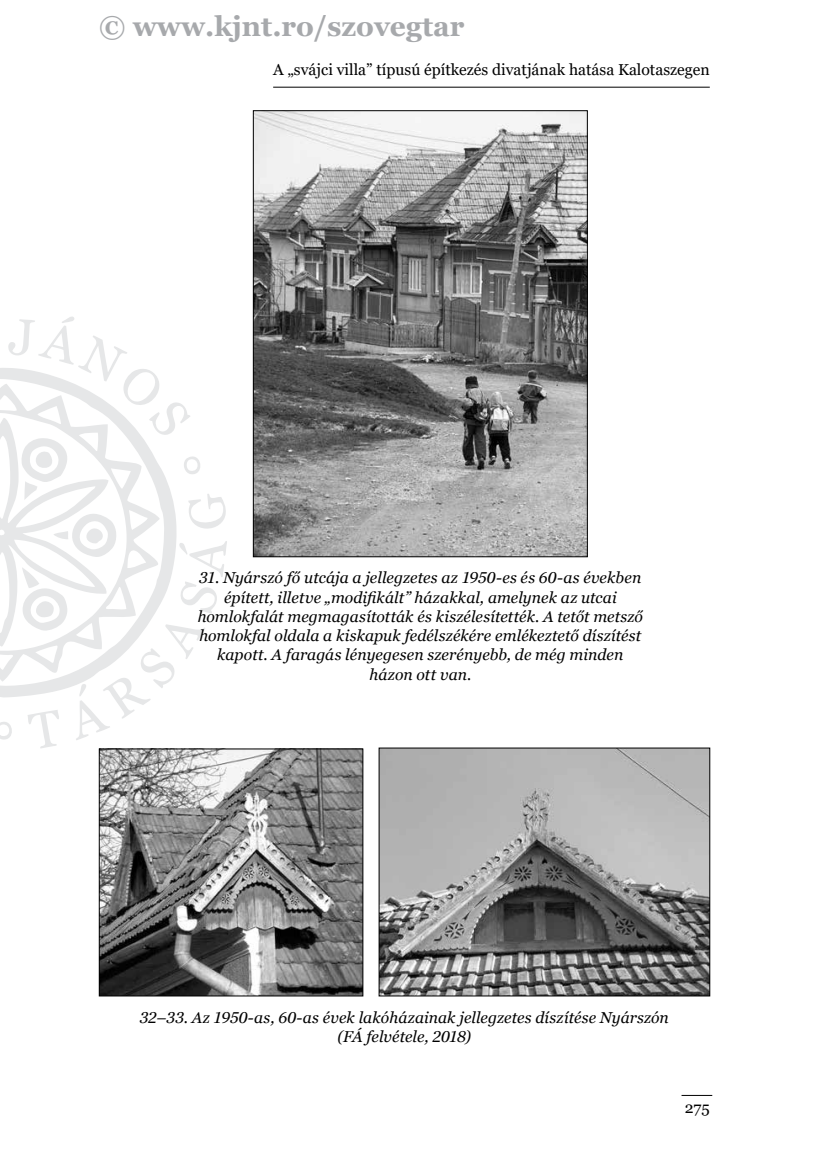
<style>
.page{position:relative;width:819px;height:1166px;background:#fff}
.page>*{position:absolute;margin:0;border:0;box-sizing:border-box;transform-origin:0 0}
.t1{font:700 28px "Georgia";color:#a7a9ac}
.t2{font:italic 15.75px/19.2px "Georgia";letter-spacing:.005em;color:#000;text-align:center}
.t3{font:15.75px "Georgia";color:#000}
</style>
<div class="page">
<hr style="left:273px;top:87px;width:436px;height:1px;background:#000">
<hr style="left:681px;top:1095px;width:31px;height:1px;background:#000">
<svg style="left:0;top:316px;width:227px;height:432px"></svg>
<img style="left:255px;top:112px;width:330px;height:443px">
<div style="left:253px;top:110px;width:334px;height:447px;border:1px solid #000"></div>
<img style="left:101px;top:750px;width:260px;height:244px">
<div style="left:99px;top:748px;width:264px;height:248px;border:1px solid #000"></div>
<img style="left:380px;top:749px;width:328px;height:245px">
<div style="left:378px;top:747px;width:332px;height:249px;border:1px solid #000"></div>
<h1 class="t1" style="left:99px;top:8px;width:367px">© www.kjnt.ro/szovegtar</h1>
<p class="t3" style="left:273px;top:60px;width:438px">A „svájci villa” típusú építkezés divatjának hatása Kalotaszegen</p>
<p class="t2" style="left:198px;top:568px;width:447px">31. Nyárszó fő utcája a jellegzetes az 1950-es és 60-as években épített, illetve „modifikált” házakkal, amelynek az utcai homlokfalát megmagasították és kiszélesítették. A tetőt metsző homlokfal oldala a kiskapuk fedélszékére emlékeztető díszítést kapott. A faragás lényegesen szerényebb, de még minden házon ott van.</p>
<p class="t2" style="left:140px;top:1008px;width:530px">32–33. Az 1950-as, 60-as évek lakóházainak jellegzetes díszítése Nyárszón (FÁ felvétele, 2018)</p>
<p class="t3" style="left:684px;top:1098px;width:27px">275</p>
</div>
